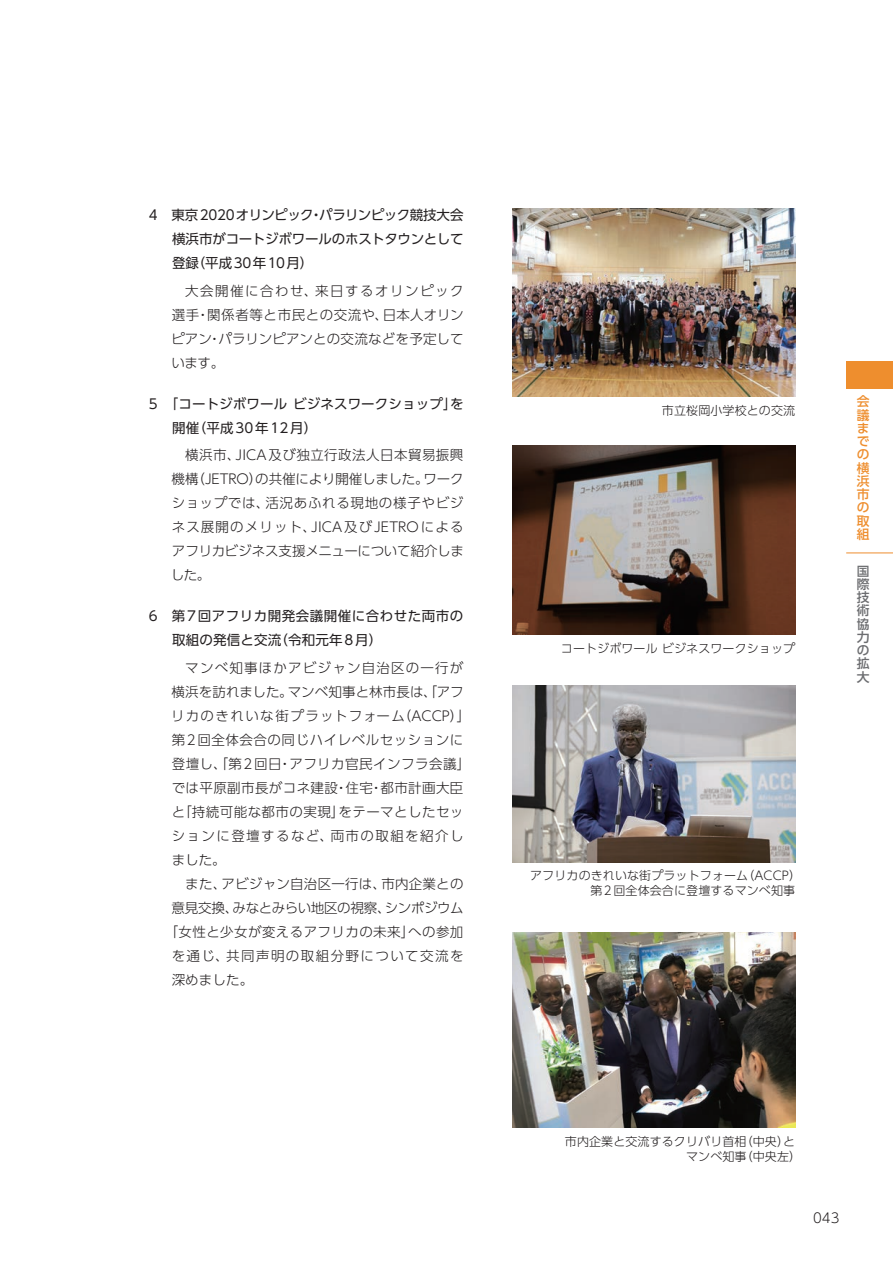
<style>
.page{position:relative;width:893px;height:1263px;background:#fff}
.page>*{position:absolute;margin:0;border:0;box-sizing:border-box;transform-origin:0 0}
.t1{font:300 13.5px/24px "UD Shin Go Pro";letter-spacing:.03em;color:#231f20;text-align:justify}
.t2{font:13.5px/24px "UD Shin Go Pro";letter-spacing:.01em;color:#231f20;text-align:justify}
.t3{font:300 13.5px "UD Shin Go Pro";letter-spacing:.105em;color:#231f20}
.t4{font:13.5px/24px "UD Shin Go Pro";letter-spacing:.035em;color:#231f20}
.t5{font:300 13.5px "UD Shin Go Pro";letter-spacing:.005em;color:#231f20}
.t6{font:300 13.5px "UD Shin Go Pro";letter-spacing:.095em;color:#231f20}
.t7{font:300 13.5px "UD Shin Go Pro";letter-spacing:-.025em;color:#231f20}
.t8{font:300 13.5px "UD Shin Go Pro";letter-spacing:.09em;color:#231f20}
.t9{font:500 12.75px/13.2px "UD Shin Go Pro";color:#ee8e2e;text-align:justify}
.t10{font:500 12.75px/13.2px "UD Shin Go Pro";color:#6c6d70;text-align:justify}
.t11{font:300 12px/15px "UD Shin Go Pro";letter-spacing:.01em;color:#231f20}
</style>
<div class="page">
<img style="left:512px;top:208px;width:283px;height:189px">
<img style="left:512px;top:446px;width:283px;height:188px">
<img style="left:512px;top:685px;width:283px;height:177px">
<img style="left:512px;top:932px;width:283px;height:195px">
<hr style="left:846px;top:553px;width:47px;height:1px;background:#ee8e2e">
<div style="left:846px;top:361px;width:47px;height:27px;background:#ee8e2e"></div>
<p class="t2" style="left:172px;top:203px;width:293px;text-indent:-23px">4　東京2020オリンピック・パラリンピック競技大会横浜市がコートジボワールのホストタウンとして登録（平成30年10月）</p>
<p class="t1" style="left:171px;top:278px;width:294px">　大会開催に合わせ、来日するオリンピック選手・関係者等と市民との交流や、日本人オリンピアン・パラリンピアンとの交流などを予定しています。</p>
<p class="t2" style="left:172px;top:391px;width:293px;text-indent:-23px">5　「コートジボワール ビジネスワークショップ」を開催（平成30年12月）</p>
<p class="t1" style="left:171px;top:442px;width:294px">　横浜市、JICA及び独立行政法人日本貿易振興機構（JETRO）の共催により開催しました。ワークショップでは、活況あふれる現地の様子やビジネス展開のメリット、JICA及びJETROによるアフリカビジネス支援メニューについて紹介しました。</p>
<p class="t4" style="left:172px;top:604px;width:293px;text-indent:-23px">6　第7回アフリカ開発会議開催に合わせた両市の取組の発信と交流（令和元年8月）</p>
<p class="t8" style="left:172px;top:656px;width:293px">　マンべ知事ほかアビジャン自治区の一行が</p>
<p class="t5" style="left:172px;top:680px;width:294px">横浜を訪れました。マンベ知事と林市長は、「アフ</p>
<p class="t6" style="left:171px;top:704px;width:301px">リカのきれいな街プラットフォーム（ACCP）」</p>
<p class="t1" style="left:172px;top:727px;width:293px">第2回全体会合の同じハイレベルセッションに</p>
<p class="t1" style="left:172px;top:751px;width:300px">登壇し、「第2回日・アフリカ官民インフラ会議」</p>
<p class="t1" style="left:172px;top:775px;width:293px">では平原副市長がコネ建設・住宅・都市計画大臣</p>
<p class="t1" style="left:172px;top:799px;width:293px">と「持続可能な都市の実現」をテーマとしたセッ</p>
<p class="t3" style="left:172px;top:824px;width:293px">ションに登壇するなど、両市の取組を紹介し</p>
<p class="t1" style="left:172px;top:847px;width:55px">ました。</p>
<p class="t1" style="left:172px;top:871px;width:293px">　また、アビジャン自治区一行は、市内企業との</p>
<p class="t7" style="left:172px;top:896px;width:294px">意見交換、みなとみらい地区の視察、シンポジウム</p>
<p class="t1" style="left:165px;top:919px;width:300px">「女性と少女が変えるアフリカの未来」への参加</p>
<p class="t3" style="left:172px;top:944px;width:293px">を通じ、共同声明の取組分野について交流を</p>
<p class="t1" style="left:172px;top:967px;width:83px">深めました。</p>
<p class="t11" style="left:662px;top:402px;width:135px">市立桜岡小学校との交流</p>
<p class="t11" style="left:561px;top:640px;width:236px">コートジボワール ビジネスワークショップ</p>
<p class="t9" style="left:857px;top:394px;width:14px">会議までの横浜市の取組</p>
<p class="t10" style="left:857px;top:564px;width:14px">国際技術協力の拡大</p>
<p class="t11" style="left:590px;top:867px;width:212px;text-indent:-60px">アフリカのきれいな街プラットフォーム（ACCP）第2回全体会合に登壇するマンべ知事</p>
<p class="t11" style="left:686px;top:1133px;width:117px;text-indent:-121px">市内企業と交流するクリバリ首相（中央）とマンべ知事（中央左）</p>
<p class="t1" style="left:813px;top:1206px;width:28px">043</p>
</div>
